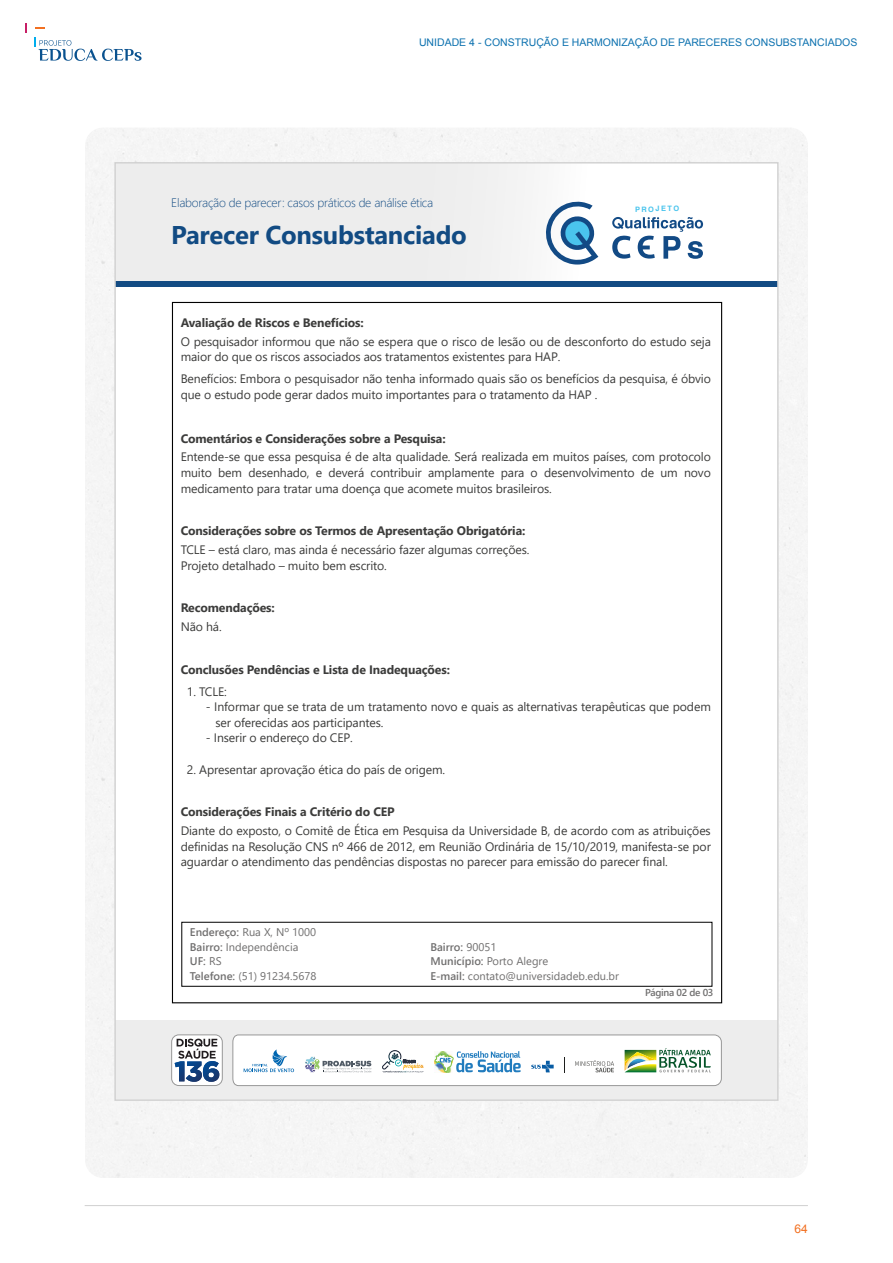
<style>
.page{position:relative;width:893px;height:1263px;background:#fff}
.page>*{position:absolute;margin:0;border:0;box-sizing:border-box;transform-origin:0 0}
.t1{font:700 25.65px "Segoe UI";letter-spacing:-.01em;color:#124b83}
.t2{font:12.3px/15.6px "Segoe UI";letter-spacing:-.01em;color:#3c3c3b}
.t3{font:700 12.3px "Segoe UI";letter-spacing:-.01em;color:#3c3c3b}
.t4{font:300 12.3px "Segoe UI";letter-spacing:-.02em;color:#124b83}
.t5{font:12px "Arial";color:#f27021}
.t6{font:11.1px/14.4px "Segoe UI";color:#706f6f}
.t7{font:600 11.1px "Segoe UI";color:#706f6f}
.t8{font:10.5px "Arial";color:#0c71af}
.t9{font:600 10.05px "Segoe UI";letter-spacing:-.03em;color:#706f6f}
.t10{font:700 7.35px "Helvetica";letter-spacing:.19em;color:#4ac4ed}
.s1{font-weight:600}
.s2{font-weight:400}
</style>
<div class="page">
<hr style="left:85px;top:1205px;width:723px;height:1px;background:#d0d0d0">
<svg style="left:25px;top:24px;width:2px;height:9px"></svg>
<svg style="left:34px;top:38px;width:108px;height:23px"></svg>
<div style="left:115px;top:1020px;width:663px;height:80px;background:#ededed"></div>
<div style="left:172px;top:1035px;width:50px;height:50px;background:#fff;border-radius:7px"></div>
<div style="left:172px;top:1035px;width:50px;height:50px;border:1px solid #989898;border-radius:7px"></div>
<svg style="left:175px;top:1039px;width:44px;height:43px"></svg>
<svg style="left:233px;top:1035px;width:488px;height:51px;background:#e8edec"></svg>
<div style="left:115px;top:163px;width:662px;height:123px;background:linear-gradient(to right,#e7e7e7,#fff)"></div>
<svg style="left:544px;top:201px;width:54px;height:64px"></svg>
<svg style="left:612px;top:217px;width:91px;height:42px"></svg>
<div style="left:115px;top:281px;width:663px;height:6px;background:#124b83"></div>
<p class="t8" style="left:419px;top:36px;width:440px">UNIDADE 4 - CONSTRUÇÃO E HARMONIZAÇÃO DE PARECERES CONSUBSTANCIADOS</p>
<p class="t4" style="left:171px;top:191px;width:263px">Elaboração de parecer: casos práticos de análise ética</p>
<p class="t10" style="left:635px;top:203px;width:46px">PROJETO</p>
<h1 class="t1" style="left:171px;top:210px;width:297px">Parecer Consubstanciado</h1>
<p class="t3" style="left:181px;top:311px;width:185px">Avaliação de Riscos e Benefícios:</p>
<p class="t2" style="left:181px;top:332px;width:532px">O pesquisador informou que não se espera que o risco de lesão ou de desconforto do estudo seja maior do que os riscos associados aos tratamentos existentes para HAP.</p>
<p class="t2" style="left:181px;top:370px;width:532px">Benefícios: Embora o pesquisador não tenha informado quais são os benefícios da pesquisa, é óbvio que o estudo pode gerar dados muito importantes para o tratamento da HAP .</p>
<p class="t3" style="left:181px;top:427px;width:267px">Comentários e Considerações sobre a Pesquisa:</p>
<p class="t2" style="left:181px;top:448px;width:532px;text-align:justify">Entende-se que essa pesquisa é de alta qualidade. Será realizada em muitos países, com protocolo muito bem desenhado, e deverá contribuir amplamente para o desenvolvimento de um novo medicamento para tratar uma doença que acomete muitos brasileiros.</p>
<p class="t3" style="left:181px;top:519px;width:346px">Considerações sobre os Termos de Apresentação Obrigatória:</p>
<p class="t2" style="left:181px;top:541px;width:350px">TCLE – está claro, mas ainda é necessário fazer algumas correções.<br>Projeto detalhado – muito bem escrito.</p>
<p class="t3" style="left:181px;top:596px;width:96px">Recomendações:</p>
<p class="t2" style="left:181px;top:618px;width:43px">Não há.</p>
<p class="t3" style="left:181px;top:658px;width:271px">Conclusões Pendências e Lista de Inadequações:</p>
<p class="t2" style="left:187px;top:682px;width:41px">1. TCLE:</p>
<p class="t2" style="left:215px;top:698px;width:497px;text-indent:-9px">- Informar que se trata de um tratamento novo e quais as alternativas terapêuticas que podem ser oferecidas aos participantes.</p>
<p class="t2" style="left:206px;top:729px;width:148px">- Inserir o endereço do CEP.</p>
<p class="t2" style="left:187px;top:760px;width:260px">2. Apresentar aprovação ética do país de origem.</p>
<p class="t3" style="left:181px;top:800px;width:216px">Considerações Finais a Critério do CEP</p>
<p class="t2" style="left:181px;top:822px;width:532px;text-align:justify">Diante do exposto, o Comitê de Ética em Pesquisa da Universidade B, de acordo com as atribuições definidas na Resolução CNS nº 466 de 2012, em Reunião Ordinária de 15/10/2019, manifesta-se por aguardar o atendimento das pendências dispostas no parecer para emissão do parecer final.</p>
<p class="t6" style="left:190px;top:924px;width:128px"><span class="s1">Endereço:</span> Rua X, Nº 1000<br><span class="s1">Bairro:</span> Independência</p>
<p class="t7" style="left:430px;top:936px;width:67px">Bairro: <span class="s2">90051</span></p>
<p class="t7" style="left:190px;top:951px;width:33px">UF: <span class="s2">RS</span></p>
<p class="t6" style="left:430px;top:953px;width:119px"><span class="s1">Município:</span> Porto Alegre</p>
<p class="t6" style="left:190px;top:968px;width:128px"><span class="s1">Telefone:</span> (51) 91234.5678</p>
<p class="t6" style="left:430px;top:968px;width:190px"><span class="s1">E-mail:</span> contato@universidadeb.edu.br</p>
<p class="t9" style="left:645px;top:983px;width:70px">Página 02 de 03</p>
<p class="t5" style="left:795px;top:1221px;width:15px">64</p>
</div>
